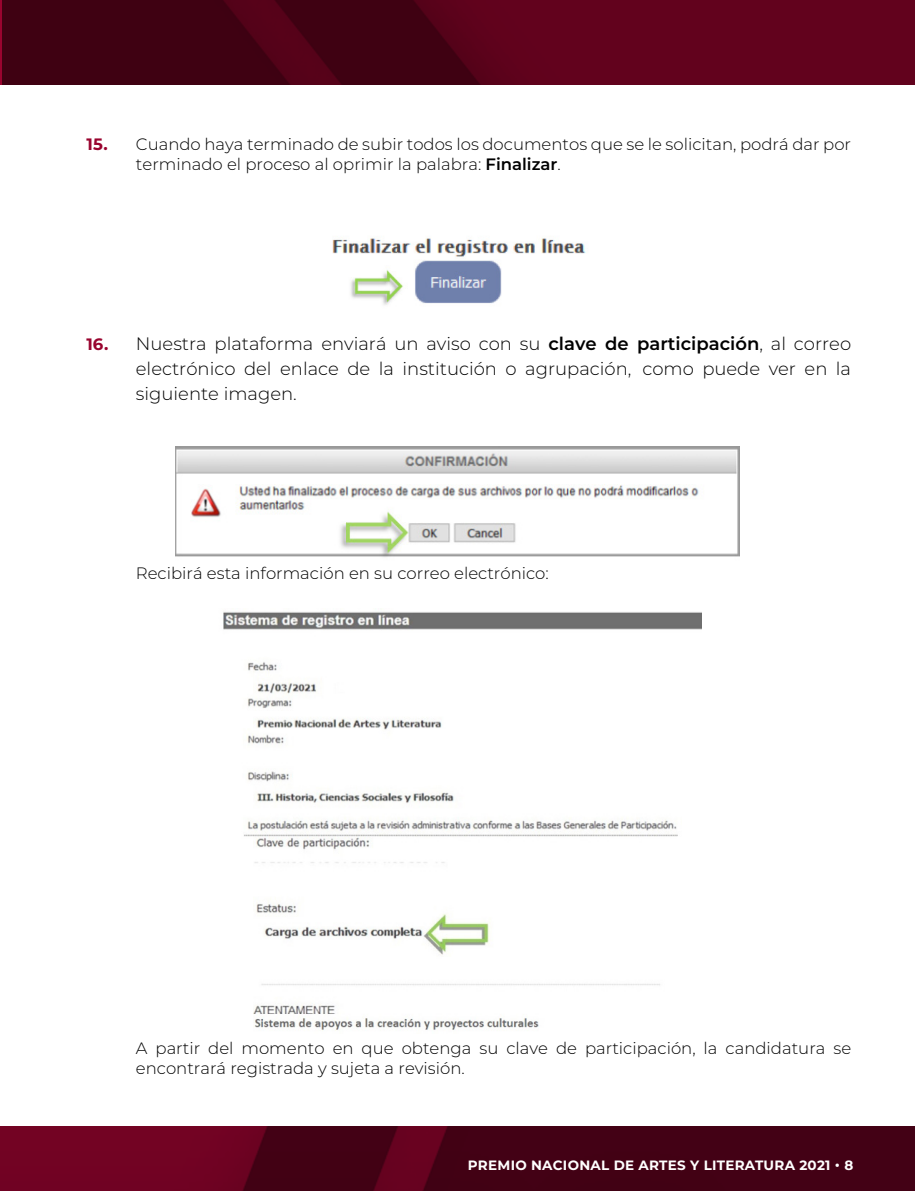
<style>
.page{position:relative;width:915px;height:1191px;background:#fff}
.page>*{position:absolute;margin:0;border:0;box-sizing:border-box;transform-origin:0 0}
.t1{font:300 18px/25.2px "Montserrat";color:#000;text-align:justify}
.t2{font:300 16.5px/19.8px "Montserrat";color:#000}
.t3{font:700 13.5px "Montserrat";letter-spacing:.02em;color:#fff}
.s1{font-weight:700;color:#99042f}
.s2{font-weight:600}
.s3{font-weight:700;font-size:16.5px;color:#99042f}
</style>
<div class="page">
<img style="left:1px;top:1126px;width:913px;height:65px">
<img style="left:2px;top:0;width:912px;height:84px">
<img style="left:332px;top:237px;width:254px;height:68px">
<img style="left:175px;top:446px;width:564px;height:111px">
<img style="left:223px;top:611px;width:478px;height:420px">
<p class="t2" style="left:136px;top:134px;width:716px;text-indent:-50px"><span class="s1">15.</span> Cuando haya terminado de subir todos los documentos que se le solicitan, podrá dar por terminado el proceso al oprimir la palabra: <span class="s2">Finalizar</span>.</p>
<p class="t1" style="left:136px;top:330px;width:716px;text-indent:-49px"><span class="s3">16.</span> Nuestra plataforma enviará un aviso con su <span class="s2">clave de participación</span>, al correo electrónico del enlace de la institución o agrupación, como puede ver en la siguiente imagen.</p>
<p class="t2" style="left:136px;top:562px;width:414px">Recibirá esta información en su correo electrónico:</p>
<p class="t2" style="left:136px;top:1037px;width:716px">A partir del momento en que obtenga su clave de participación, la candidatura se encontrará registrada y sujeta a revisión.</p>
<p class="t3" style="left:468px;top:1155px;width:387px">PREMIO NACIONAL DE ARTES Y LITERATURA 2021 • 8</p>
</div>
